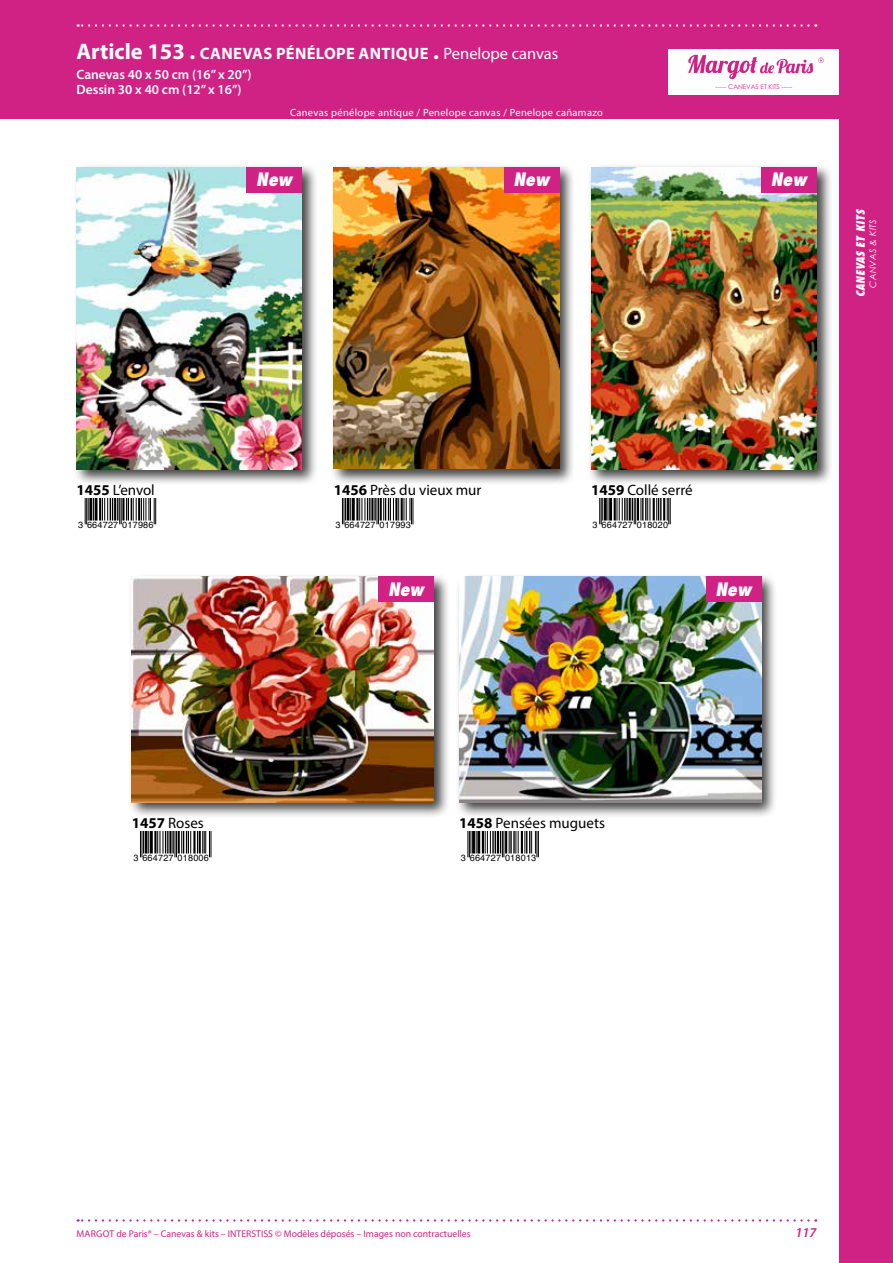
<style>
.page{position:relative;width:893px;height:1263px;background:#fff}
.page>*{position:absolute;margin:0;border:0;box-sizing:border-box;transform-origin:0 0}
.t1{font:italic 800 condensed 18px "Futura Std";color:#fff}
.t2{font:700 16.5px "Myriad Pro";letter-spacing:.02em;color:#fff}
.t3{font:15px "Myriad Pro";color:#000}
.t4{font:600 13.5px/15px "Myriad Pro";color:#fff}
.t5{font:italic 600 13.5px "Myriad Pro";color:#d02185}
.t6{font:italic 800 condensed 11.25px "Futura Std";color:#fff}
.t7{font:10.5px "Myriad Pro";letter-spacing:.03em;color:#fff}
.t8{font:9.75px "Myriad Pro";color:#d02185}
.t9{font:9px "Helvetica";letter-spacing:.025em;color:#000}
.t10{font:italic 9px "Century Gothic";letter-spacing:.025em;color:#fff}
.t11{font:6.45px "Century Gothic";color:#d02185}
.s1{font-size:22.5px}
.s2{font-weight:400}
.s3{font-weight:700}
</style>
<div class="page">
<div style="left:0;top:0;width:893px;height:119px;background:#d02185"></div>
<svg style="left:78px;top:1219px;width:730px;height:2px"></svg>
<svg style="left:78px;top:24px;width:730px;height:3px"></svg>
<div style="left:839px;top:0;width:54px;height:1263px;background:#d02185"></div>
<div style="left:669px;top:49px;width:170px;height:45px;background:#fefefe"></div>
<svg style="left:688px;top:55px;width:136px;height:24px"></svg>
<div style="left:73px;top:164px;width:245px;height:321px;background:#000;opacity:.75"></div>
<img style="left:77px;top:167px;width:225px;height:302px">
<svg style="left:85px;top:499px;width:9px;height:25px"></svg>
<hr style="left:95px;top:499px;width:3px;height:21px;background:#000">
<hr style="left:99px;top:499px;width:2px;height:21px;background:#000">
<svg style="left:102px;top:499px;width:11px;height:21px"></svg>
<hr style="left:114px;top:499px;width:2px;height:21px;background:#000">
<hr style="left:117px;top:499px;width:2px;height:21px;background:#000">
<svg style="left:119px;top:499px;width:37px;height:25px"></svg>
<div style="left:330px;top:164px;width:246px;height:321px;background:#000;opacity:.75"></div>
<img style="left:334px;top:167px;width:225px;height:302px">
<svg style="left:342px;top:499px;width:9px;height:25px"></svg>
<hr style="left:352px;top:499px;width:3px;height:21px;background:#000">
<hr style="left:356px;top:499px;width:2px;height:21px;background:#000">
<svg style="left:359px;top:499px;width:11px;height:21px"></svg>
<hr style="left:371px;top:499px;width:2px;height:21px;background:#000">
<hr style="left:374px;top:499px;width:2px;height:21px;background:#000">
<svg style="left:377px;top:499px;width:37px;height:25px"></svg>
<div style="left:128px;top:573px;width:322px;height:246px;background:#000;opacity:.75"></div>
<img style="left:132px;top:577px;width:302px;height:225px">
<svg style="left:140px;top:832px;width:9px;height:25px"></svg>
<hr style="left:150px;top:832px;width:3px;height:21px;background:#000">
<hr style="left:154px;top:832px;width:3px;height:21px;background:#000">
<svg style="left:157px;top:832px;width:9px;height:21px"></svg>
<hr style="left:167px;top:832px;width:2px;height:21px;background:#000">
<hr style="left:169px;top:832px;width:3px;height:21px;background:#000">
<hr style="left:172px;top:832px;width:2px;height:21px;background:#000">
<svg style="left:175px;top:832px;width:16px;height:25px"></svg>
<hr style="left:193px;top:832px;width:3px;height:21px;background:#000">
<svg style="left:197px;top:832px;width:15px;height:25px"></svg>
<div style="left:455px;top:573px;width:323px;height:246px;background:#000;opacity:.75"></div>
<img style="left:459px;top:577px;width:302px;height:225px">
<svg style="left:468px;top:832px;width:9px;height:25px"></svg>
<hr style="left:477px;top:832px;width:3px;height:21px;background:#000">
<hr style="left:482px;top:832px;width:2px;height:21px;background:#000">
<svg style="left:485px;top:832px;width:25px;height:25px"></svg>
<hr style="left:510px;top:832px;width:2px;height:21px;background:#000">
<hr style="left:513px;top:832px;width:2px;height:21px;background:#000">
<svg style="left:516px;top:832px;width:3px;height:21px"></svg>
<hr style="left:521px;top:832px;width:2px;height:21px;background:#000">
<svg style="left:525px;top:832px;width:14px;height:25px"></svg>
<div style="left:587px;top:164px;width:246px;height:321px;background:#000;opacity:.75"></div>
<img style="left:591px;top:167px;width:225px;height:302px">
<svg style="left:599px;top:499px;width:10px;height:25px"></svg>
<hr style="left:609px;top:499px;width:3px;height:21px;background:#000">
<hr style="left:614px;top:499px;width:2px;height:21px;background:#000">
<svg style="left:617px;top:499px;width:8px;height:21px"></svg>
<hr style="left:626px;top:499px;width:2px;height:21px;background:#000">
<hr style="left:629px;top:499px;width:2px;height:21px;background:#000">
<svg style="left:632px;top:499px;width:29px;height:25px"></svg>
<hr style="left:663px;top:499px;width:2px;height:21px;background:#000">
<svg style="left:667px;top:499px;width:4px;height:25px"></svg>
<div style="left:247px;top:167px;width:55px;height:26px;background:#d02185"></div>
<div style="left:504px;top:167px;width:55px;height:26px;background:#d02185"></div>
<div style="left:761px;top:167px;width:55px;height:26px;background:#d02185"></div>
<div style="left:378px;top:577px;width:56px;height:25px;background:#d02185"></div>
<div style="left:706px;top:577px;width:55px;height:25px;background:#d02185"></div>
<h2 class="t2" style="left:77px;top:43px;width:483px"><span class="s1">Article 153 .</span> CANEVAS PÉNÉLOPE ANTIQUE <span class="s1">.</span> <span class="s2">Penelope canvas</span></h2>
<h3 class="t4" style="left:77px;top:66px;width:177px">Canevas 40 x 50 cm (16’’ x 20’’)<br>Dessin 30 x 40 cm (12’’ x 16’’)</h3>
<p class="t7" style="left:290px;top:106px;width:314px">Canevas pénélope antique / Penelope canvas / Penelope cañamazo</p>
<p class="t11" style="left:716px;top:82px;width:78px">----- CANEVAS ET KITS -----</p>
<h1 class="t1" style="left:256px;top:168px;width:37px">New</h1>
<h1 class="t1" style="left:514px;top:168px;width:37px">New</h1>
<h1 class="t1" style="left:771px;top:168px;width:37px">New</h1>
<p class="t6" style="left:854px;top:297px;width:89px;rotate:-90deg">CANEVAS ET KITS</p>
<p class="t10" style="left:866px;top:288px;width:70px;rotate:-90deg">CANVAS &amp; KITS</p>
<h3 class="t3" style="left:77px;top:480px;width:80px"><span class="s3">1455</span> L’envol</h3>
<p class="t9" style="left:78px;top:519px;width:77px">3 664727 017986</p>
<h3 class="t3" style="left:334px;top:480px;width:149px"><span class="s3">1456</span> Près du vieux mur</h3>
<p class="t9" style="left:335px;top:519px;width:77px">3 664727 017993</p>
<h3 class="t3" style="left:591px;top:480px;width:103px"><span class="s3">1459</span> Collé serré</h3>
<p class="t9" style="left:593px;top:519px;width:77px">3 664727 018020</p>
<h1 class="t1" style="left:388px;top:578px;width:37px">New</h1>
<h1 class="t1" style="left:715px;top:578px;width:37px">New</h1>
<h3 class="t3" style="left:132px;top:813px;width:74px"><span class="s3">1457</span> Roses</h3>
<p class="t9" style="left:133px;top:852px;width:77px">3 664727 018006</p>
<h3 class="t3" style="left:459px;top:813px;width:147px"><span class="s3">1458</span> Pensées muguets</h3>
<p class="t9" style="left:461px;top:852px;width:77px">3 664727 018013</p>
<p class="t8" style="left:77px;top:1228px;width:396px">MARGOT de Paris® – Canevas &amp; kits – INTERSTISS © Modèles déposés – Images non contractuelles</p>
<h3 class="t5" style="left:795px;top:1224px;width:23px">117</h3>
</div>
